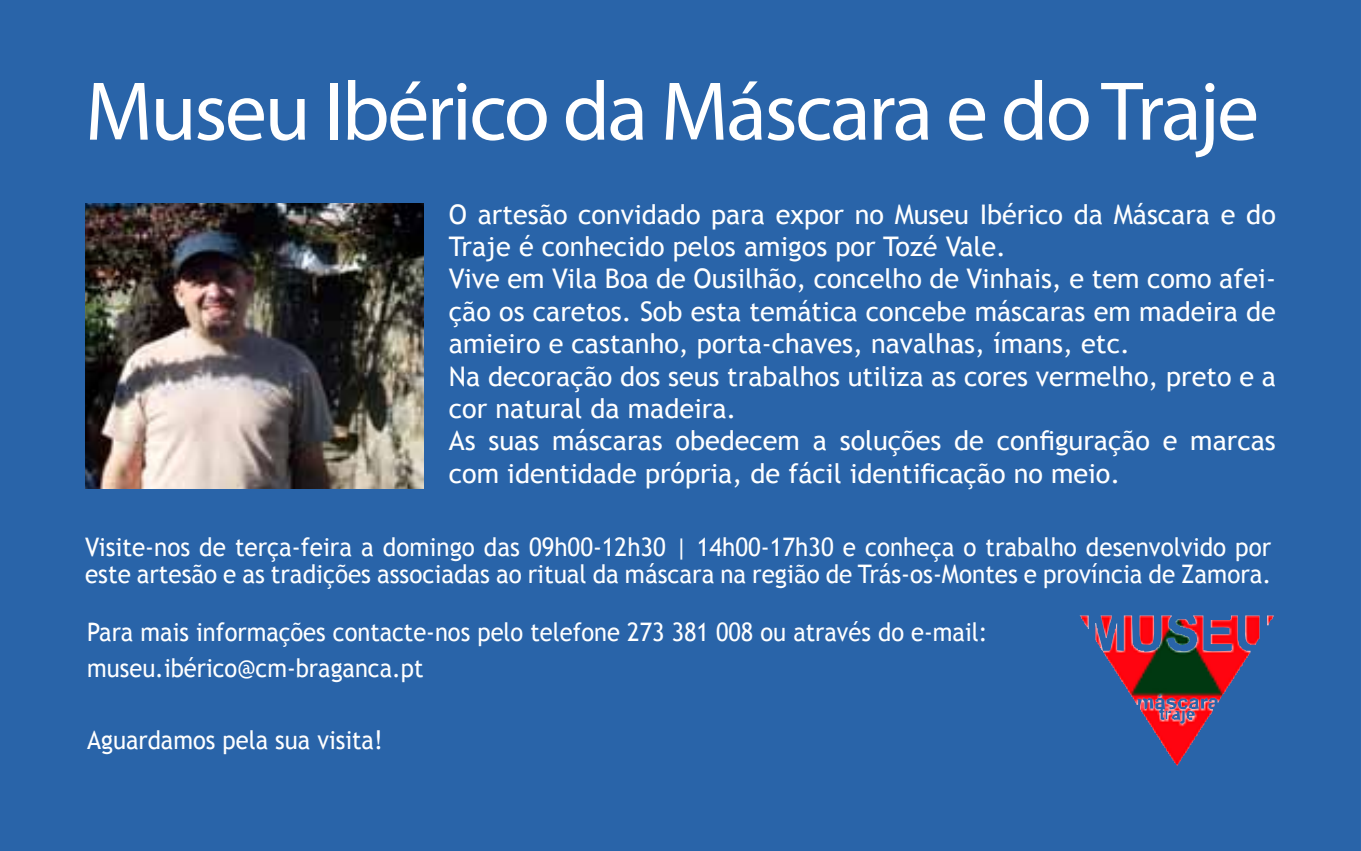
<style>
.page{position:relative;width:1361px;height:851px;background:#fff}
.page>*{position:absolute;margin:0;border:0;box-sizing:border-box;transform-origin:0 0}
.t1{font:84px "Myriad Pro";letter-spacing:-.03em;color:#fff}
.t2{font:27px/32.4px "Trebuchet MS";color:#fff}
.t3{font:25.5px/27px "Trebuchet MS";color:#fff;scale:.95 1}
.t4{font:25.5px/36px "Trebuchet MS";color:#fff;scale:.93 1}
</style>
<div class="page">
<div style="left:1px;top:2px;width:1358px;height:847px;background:#2964a9"></div>
<img style="left:1103px;top:615px;width:170px;height:117px">
<img style="left:85px;top:203px;width:338px;height:285px">
<h1 class="t1" style="left:85px;top:60px;width:1175px">Museu Ibérico da Máscara e do Traje</h1>
<p class="t2" style="left:449px;top:198px;width:828px">O artesão convidado para expor no Museu Ibérico da Máscara e do Traje é conhecido pelos amigos por Tozé Vale.<br>Vive em Vila Boa de Ousilhão, concelho de Vinhais, e tem como afei&shy;ção os caretos. Sob esta temática concebe máscaras em madeira de amieiro e castanho, porta-chaves, navalhas, ímans, etc.<br>Na decoração dos seus trabalhos utiliza as cores vermelho, preto e a cor natural da madeira.<br>As suas máscaras obedecem a soluções de configuração e marcas com identidade própria, de fácil identificação no meio.</p>
<p class="t3" style="left:85px;top:533px;width:1250px">Visite-nos de terça-feira a domingo das 09h00-12h30 | 14h00-17h30 e conheça o trabalho desenvolvido por este artesão e as tradições associadas ao ritual da máscara na região de Trás-os-Montes e província de Zamora.</p>
<p class="t4" style="left:87px;top:613px;width:969px">Para mais informações contacte-nos pelo telefone 273 381 008 ou através do e-mail: museu.ibérico@cm-braganca.pt</p>
<p class="t4" style="left:87px;top:721px;width:319px">Aguardamos pela sua visita!</p>
</div>
